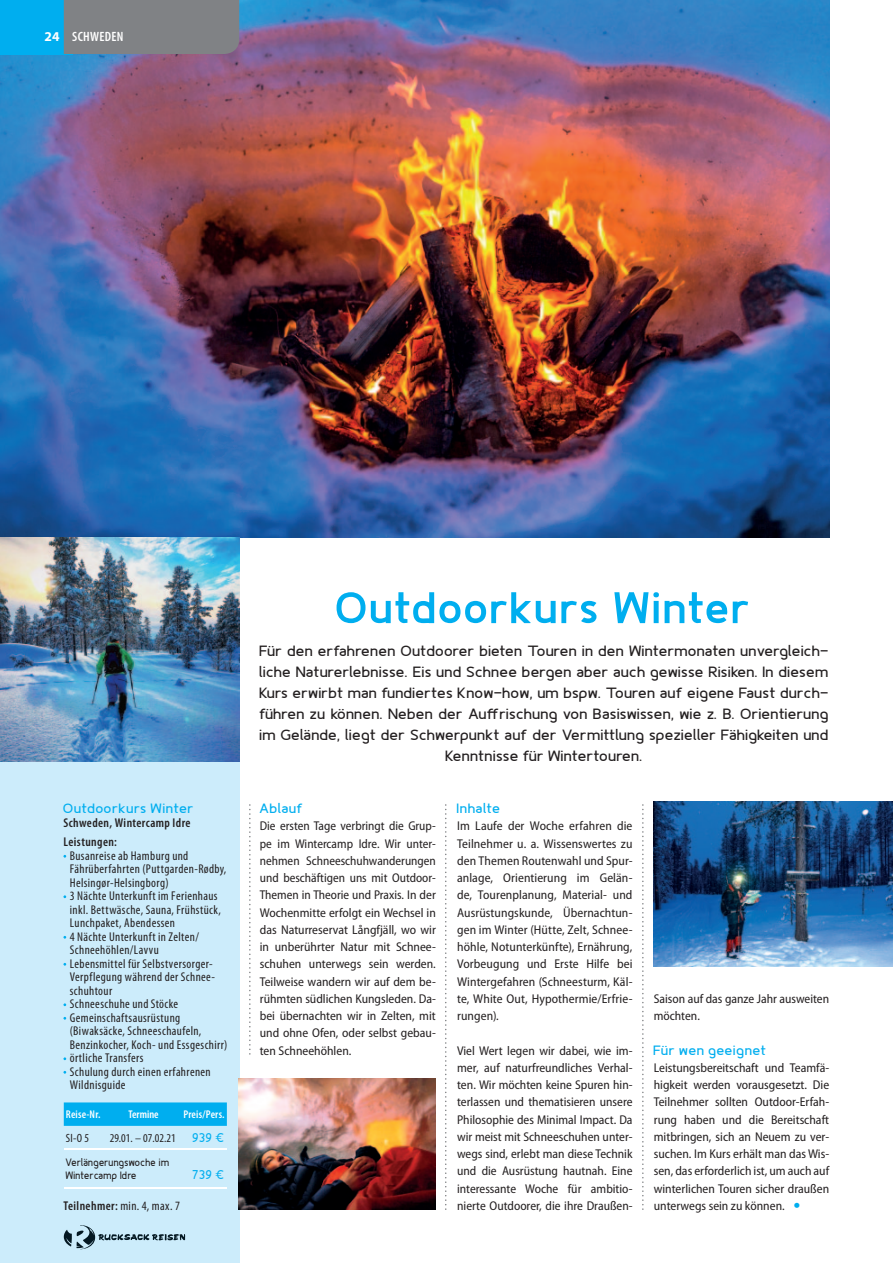
<style>
.page{position:relative;width:893px;height:1263px;background:#fff}
.page>*{position:absolute;margin:0;border:0;box-sizing:border-box;transform-origin:0 0}
.t1{font:42px "Fineness Pro Black Cond";color:#00aeef;scale:1.25 1}
.t2{font:700 14.85px/21px "Fineness Pro";color:#231f20;text-align:center;scale:1.11 1}
.t3{font:700 13.5px "Fineness Pro";letter-spacing:.015em;color:#00aeef;scale:1.11 1}
.t4{font:600 condensed 13.5px "Myriad Pro";letter-spacing:.02em;color:#fff}
.t5{font:700 13.5px "Myriad Pro";color:#fff}
.t6{font:semi-condensed 12.75px/17.2px "Myriad Pro";color:#231f20;text-align:justify}
.t7{font:condensed 12.75px/13.5px "Myriad Pro";letter-spacing:.03em;color:#231f20}
.t8{font:600 condensed 12.75px/20px "Myriad Pro";letter-spacing:.035em;color:#231f20}
.t9{font:12.15px "Fineness Pro Bold Cond";letter-spacing:.02em;color:#00aeef;scale:1.11 1}
.t10{font:condensed 12px "Myriad Pro";color:#231f20}
.t11{font:600 condensed 11.25px "Myriad Pro";letter-spacing:.015em;color:#fff}
.t12{font:10.2px/13.5px "Fineness Pro Bold Cond";color:#231f20;scale:1.11 1}
.s1{font-weight:400}
</style>
<div class="page">
<div style="left:0;top:36px;width:239px;height:1227px;background:#ccecfb"></div>
<img style="left:0;top:0;width:829px;height:537px">
<img style="left:0;top:537px;width:240px;height:224px">
<img style="left:239px;top:1078px;width:197px;height:132px">
<div style="left:0;top:0;width:72px;height:54px;background:#00aeef"></div>
<div style="left:64px;top:0;width:175px;height:54px;background:#808285"></div>
<svg style="left:64px;top:1225px;width:121px;height:24px"></svg>
<svg style="left:642px;top:804px;width:2px;height:406px"></svg>
<svg style="left:445px;top:804px;width:1px;height:406px"></svg>
<svg style="left:249px;top:804px;width:2px;height:251px"></svg>
<img style="left:654px;top:801px;width:239px;height:166px">
<svg style="left:64px;top:1102px;width:163px;height:24px;background:#05afef"></svg>
<hr style="left:64px;top:1148px;width:41px;height:2px;background:#fff">
<hr style="left:105px;top:1148px;width:73px;height:2px;background:#fff">
<hr style="left:178px;top:1148px;width:49px;height:2px;background:#fff">
<hr style="left:64px;top:1187px;width:41px;height:1px;background:#fff">
<hr style="left:105px;top:1187px;width:73px;height:1px;background:#fff">
<hr style="left:178px;top:1187px;width:49px;height:1px;background:#fff">
<p class="t5" style="left:45px;top:28px;width:16px">24</p>
<p class="t4" style="left:72px;top:29px;width:53px">SCHWEDEN</p>
<h1 class="t1" style="left:337px;top:581px;width:335px">Outdoorkurs Winter</h1>
<p class="t2" style="left:260px;top:640px;width:514px">Für den erfahrenen Outdoorer bieten Touren in den Wintermonaten unvergleich&shy;liche Naturerlebnisse. Eis und Schnee bergen aber auch gewisse Risiken. In diesem Kurs erwirbt man fundiertes Know-how, um bspw. Touren auf eigene Faust durch&shy;führen zu können. Neben der Auffrischung von Basiswissen, wie z. B. Orientierung im Gelände, liegt der Schwerpunkt auf der Vermittlung spezieller Fähigkeiten und Kenntnisse für Wintertouren.</p>
<p class="t3" style="left:457px;top:800px;width:41px">Inhalte</p>
<p class="t6" style="left:457px;top:817px;width:177px">Im Laufe der Woche erfahren die Teilnehmer u. a. Wissenswertes zu den Themen Routenwahl und Spur&shy;anlage, Orientierung im Gelän&shy;de, Tourenplanung, Material- und Ausrüstungskunde, Übernachtun&shy;gen im Winter (Hütte, Zelt, Schnee&shy;höhle, Notunterkünfte), Ernährung, Vorbeugung und Erste Hilfe bei Wintergefahren (Schneesturm, Käl&shy;te, White Out, Hypothermie/Erfrie&shy;rungen).</p>
<p class="t6" style="left:457px;top:1041px;width:177px">Viel Wert legen wir dabei, wie im&shy;mer, auf naturfreundliches Verhal&shy;ten. Wir möchten keine Spuren hin&shy;terlassen und thematisieren unsere Philosophie des Minimal Impact. Da wir meist mit Schneeschuhen unter&shy;wegs sind, erlebt man diese Technik und die Ausrüstung hautnah. Eine interessante Woche für ambitio&shy;nierte Outdoorer, die ihre Draußen-</p>
<p class="t3" style="left:260px;top:800px;width:41px">Ablauf</p>
<p class="t6" style="left:260px;top:817px;width:178px">Die ersten Tage verbringt die Grup&shy;pe im Wintercamp Idre. Wir unter&shy;nehmen Schneeschuhwanderungen und beschäftigen uns mit Outdoor-Themen in Theorie und Praxis. In der Wochenmitte erfolgt ein Wechsel in das Naturreservat Långfjäll, wo wir in unberührter Natur mit Schnee&shy;schuhen unterwegs sein werden.<br>Teilweise wandern wir auf dem be&shy;rühmten südlichen Kungsleden. Da&shy;bei übernachten wir in Zelten, mit und ohne Ofen, oder selbst gebau&shy;ten Schneehöhlen.</p>
<p class="t3" style="left:63px;top:800px;width:119px">Outdoorkurs Winter</p>
<p class="t8" style="left:63px;top:812px;width:129px">Schweden, Wintercamp Idre<br>Leistungen:</p>
<p class="t7" style="left:70px;top:849px;width:159px">Busanreise ab Hamburg und<br>Fährüberfahrten (Puttgarden-Rødby,<br>Helsingør-Helsingborg)<br>3 Nächte Unterkunft im Ferienhaus inkl. Bettwäsche, Sauna, Frühstück,<br>Lunchpaket, Abendessen<br>4 Nächte Unterkunft in Zelten/<br>Schneehöhlen/Lavvu<br>Lebensmittel für Selbstversorger-<br>Verpflegung während der Schnee&shy;schuhtour<br>Schneeschuhe und Stöcke<br>Gemeinschaftsausrüstung (Biwaksäcke, Schneeschaufeln,<br>Benzinkocher, Koch- und Essgeschirr) örtliche Transfers<br>Schulung durch einen erfahrenen<br>Wildnisguide</p>
<p class="t6" style="left:654px;top:990px;width:177px">Saison auf das ganze Jahr ausweiten möchten.</p>
<p class="t3" style="left:654px;top:1042px;width:103px">Für wen geeignet</p>
<p class="t6" style="left:654px;top:1059px;width:177px">Leistungsbereitschaft und Teamfä&shy;higkeit werden vorausgesetzt. Die Teilnehmer sollten Outdoor-Erfah&shy;rung haben und die Bereitschaft mitbringen, sich an Neuem zu ver&shy;suchen. Im Kurs erhält man das Wis&shy;sen, das erforderlich ist, um auch auf winterlichen Touren sicher draußen</p>
<p class="t11" style="left:66px;top:1108px;width:36px">Reise-Nr.</p>
<p class="t11" style="left:129px;top:1108px;width:32px">Termine</p>
<p class="t11" style="left:183px;top:1108px;width:43px">Preis/Pers.</p>
<p class="t10" style="left:66px;top:1130px;width:25px">SI-O 5</p>
<p class="t10" style="left:110px;top:1130px;width:67px">29.01. – 07.02.21</p>
<p class="t9" style="left:193px;top:1130px;width:30px">939 €</p>
<p class="t12" style="left:66px;top:1155px;width:95px">Verlängerungswoche im<br>Wintercamp Idre</p>
<p class="t9" style="left:193px;top:1167px;width:30px">739 €</p>
<p class="t8" style="left:64px;top:1195px;width:118px">Teilnehmer: <span class="s1">min. 4, max. 7</span></p>
<p class="t6" style="left:654px;top:1197px;width:132px">unterwegs sein zu können.</p>
</div>
